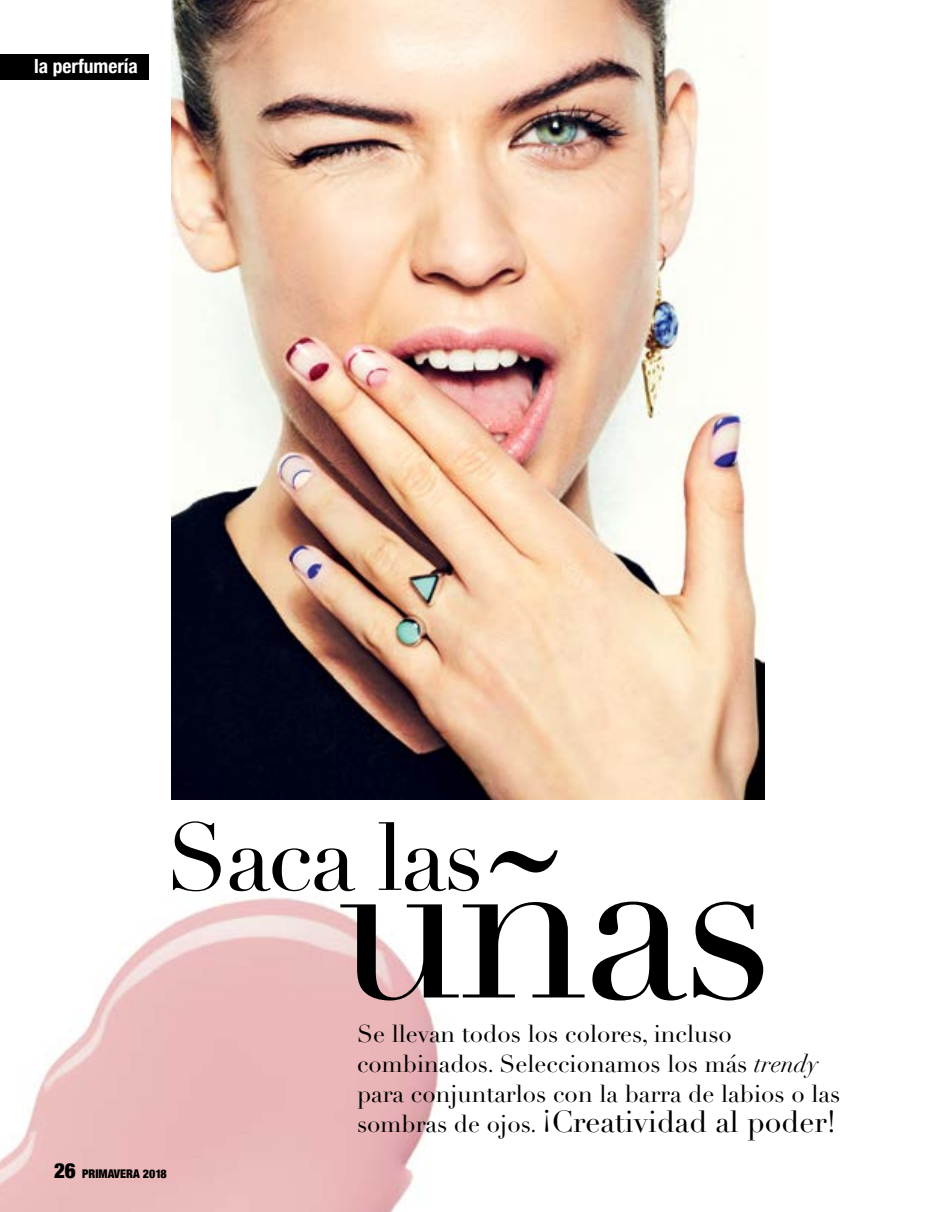
<style>
.page{position:relative;width:936px;height:1212px;background:#fff}
.page>*{position:absolute;margin:0;border:0;box-sizing:border-box;transform-origin:0 0}
.t1{font:216.9px "Didot LH";color:#000}
.t2{font:93.9px "Didot LH";color:#000}
.t3{font:30px "Didot LH";color:#000}
.t4{font:24px/30px "Didot LH";color:#000}
.t5{font:700 condensed 19.5px "Helvetica Neue";color:#fff}
.t6{font:900 condensed 12px "Helvetica Neue";color:#000}
.s1{font-style:italic}
.s2{font-size:24px}
.s3{font-size:21px}
</style>
<div class="page">
<div style="left:0;top:54px;width:148px;height:26px;background:#000"></div>
<img style="left:0;top:799px;width:561px;height:413px">
<img style="left:172px;top:0;width:592px;height:799px">
<p class="t5" style="left:34px;top:50px;width:105px">la perfumería</p>
<h2 class="t2" style="left:166px;top:801px;width:319px">S aca las</h2>
<h1 class="t1" style="left:335px;top:793px;width:440px">uñas</h1>
<p class="t4" style="left:357px;top:1020px;width:485px">S e llevan todos los colores, incluso combinados. S eleccionamos los más <span class="s1">trendy </span>para conjuntarlos con la barra de labios o las</p>
<p class="t3" style="left:357px;top:1104px;width:480px"><span class="s2">sombras de ojos.</span> ¡Creatividad al poder!</p>
<p class="t6" style="left:54px;top:1164px;width:114px"><span class="s3">26</span> PRIMAVERA 2018</p>
</div>
